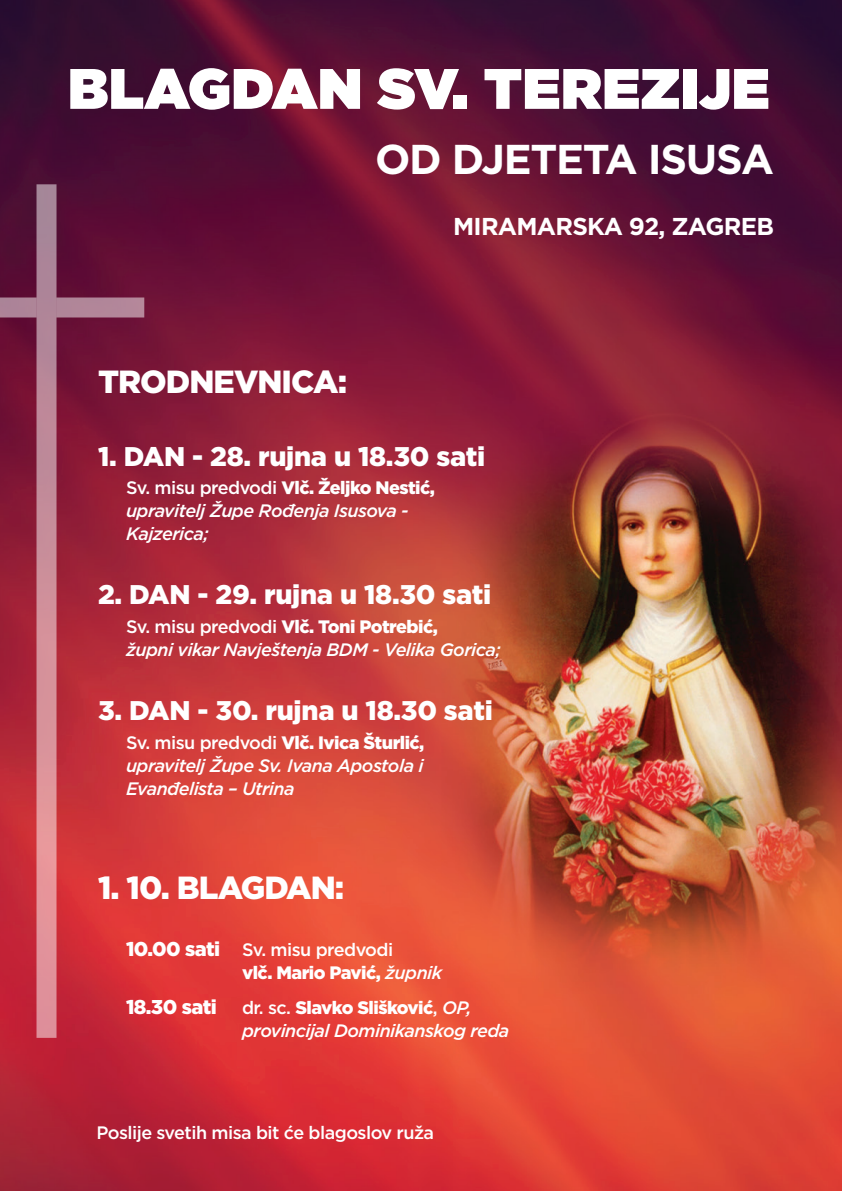
<style>
.page{position:relative;width:842px;height:1191px;background:#fff}
.page>*{position:absolute;margin:0;border:0;box-sizing:border-box;transform-origin:0 0}
.t1{font:900 56.9px "Gotham";letter-spacing:.01em;color:#fff}
.t2{font:700 41.7px "Gotham";letter-spacing:-.03em;color:#fff}
.t3{font:900 32px "Gotham";letter-spacing:-.03em;color:#fff}
.t4{font:900 27px "Gotham";letter-spacing:-.01em;color:#fff}
.t5{font:700 24.4px "Gotham";letter-spacing:-.03em;color:#fff}
.t6{font:900 20px "Gotham";letter-spacing:-.03em;color:#fff}
.t7{font:italic 500 18px/23px "Gotham";letter-spacing:-.03em;color:#fff}
.t8{font:500 18px/23px "Gotham";letter-spacing:-.03em;color:#fff}
.s1{font-style:normal}
.s2{font-weight:900;font-style:normal}
.s3{font-weight:900;font-size:20px}
.s4{font-weight:900}
.s5{font-style:italic}
</style>
<div class="page">
<img style="left:0;top:0;width:842px;height:1191px">
<svg style="left:37px;top:184px;width:20px;height:853px"></svg>
<div style="left:56px;top:297px;width:88px;height:20px;background:#b28699"></div>
<div style="left:0;top:297px;width:37px;height:20px;background:#ad8398"></div>
<h1 class="t1" style="left:68px;top:48px;width:703px">BLAGDAN SV. TEREZIJE</h1>
<h2 class="t2" style="left:375px;top:131px;width:400px">OD DJETETA ISUSA</h2>
<h3 class="t3" style="left:98px;top:360px;width:251px">TRODNEVNICA:</h3>
<h3 class="t5" style="left:453px;top:210px;width:322px">MIRAMARSKA 92, ZAGREB</h3>
<h3 class="t4" style="left:98px;top:437px;width:389px">1. DAN - 28. rujna u 18.30 sati</h3>
<p class="t7" style="left:126px;top:476px;width:310px"><span class="s1">Sv. misu predvodi</span> <span class="s2">Vlč. Željko Nestić, </span>upravitelj Župe Rođenja Isusova -<br>Kajzerica;</p>
<h3 class="t4" style="left:98px;top:576px;width:395px">2. DAN - 29. rujna u 18.30 sati</h3>
<p class="t7" style="left:126px;top:615px;width:376px"><span class="s1">Sv. misu predvodi</span> <span class="s2">Vlč. Toni Potrebić,<br></span>župni vikar Navještenja BDM - Velika Gorica;</p>
<h3 class="t4" style="left:98px;top:692px;width:396px">3. DAN - 30. rujna u 18.30 sati</h3>
<p class="t7" style="left:126px;top:730px;width:300px;text-align:justify"><span class="s1">Sv. misu predvodi</span> <span class="s2">Vlč. Ivica Šturlić, </span>upravitelj Župe Sv. Ivana Apostola i Evanđelista – Utrina</p>
<h3 class="t3" style="left:98px;top:865px;width:248px">1. 10. BLAGDAN:</h3>
<p class="t8" style="left:242px;top:938px;width:202px;text-indent:-116px"><span class="s3">10.00 sati</span> Sv. misu predvodi<br><span class="s4">vlč. Mario Pavić,</span> <span class="s5">župnik</span></p>
<p class="t6" style="left:126px;top:992px;width:92px">18.30 sati</p>
<p class="t7" style="left:242px;top:995px;width:269px"><span class="s1">dr. sc.</span> <span class="s2">Slavko Slišković</span><span class="s1">,</span> OP, provincijal Dominikanskog reda</p>
<p class="t8" style="left:96px;top:1121px;width:339px">Poslije svetih misa bit će blagoslov ruža</p>
</div>
